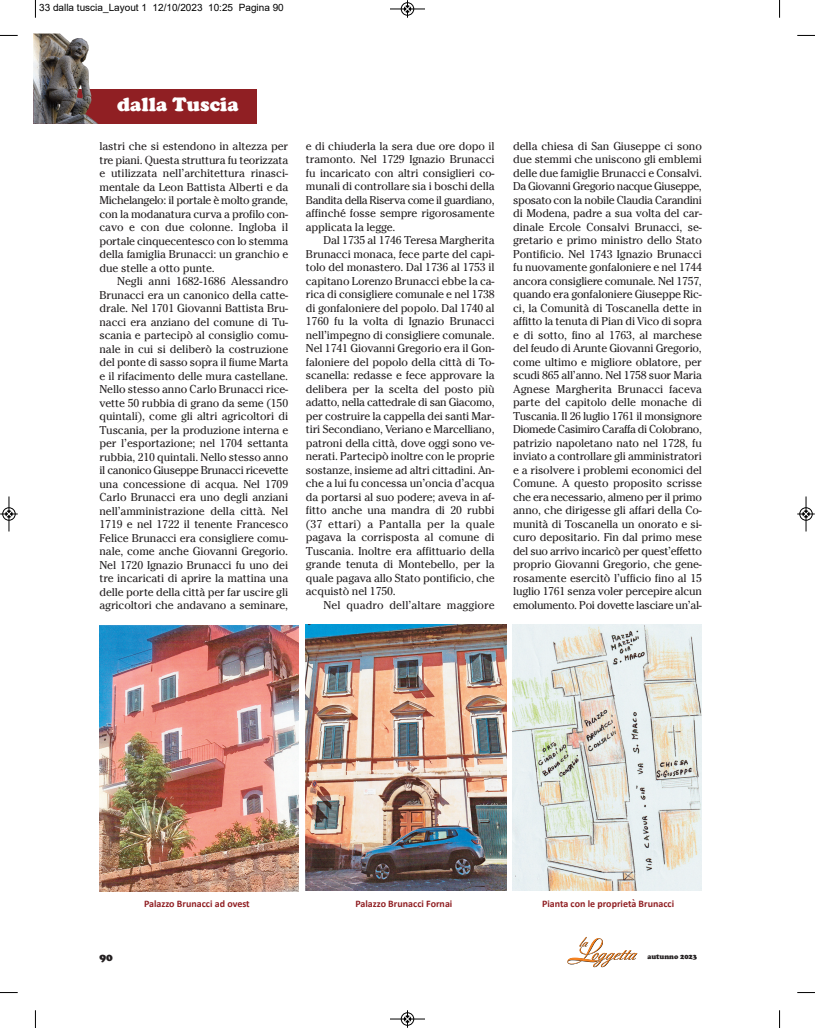
<style>
.page{position:relative;width:815px;height:1028px;background:#fff}
.page>*{position:absolute;margin:0;border:0;box-sizing:border-box;transform-origin:0 0}
.t1{font:900 20px "Cooper";color:#fff}
.t2{font:11.25px/13.5px "Cheltenham S Si";letter-spacing:-.01em;color:#231f20;text-align:justify}
.t3{font:900 11.25px "Cooper";color:#231f20}
.t4{font:700 10px "Calibri";color:#901f23}
.t5{font:10px "Arial";color:#000}
.t6{font:900 7.5px "Cooper";color:#231f20;scale:.95 1}
</style>
<div class="page">
<svg style="left:567px;top:937px;width:70px;height:30px"></svg>
<div style="left:33px;top:89px;width:223px;height:35px;background:#901f23"></div>
<img style="left:33px;top:33px;width:65px;height:91px">
<img style="left:512px;top:625px;width:189px;height:265px">
<img style="left:306px;top:625px;width:200px;height:265px">
<img style="left:99px;top:626px;width:199px;height:265px">
<svg style="left:35px;top:0;width:1px;height:18px"></svg>
<svg style="left:0;top:35px;width:18px;height:1px"></svg>
<svg style="left:779px;top:0;width:1px;height:18px"></svg>
<svg style="left:797px;top:35px;width:18px;height:1px"></svg>
<svg style="left:35px;top:1010px;width:1px;height:18px"></svg>
<svg style="left:0;top:992px;width:18px;height:1px"></svg>
<svg style="left:779px;top:1010px;width:1px;height:18px"></svg>
<svg style="left:797px;top:992px;width:18px;height:1px"></svg>
<div style="left:401px;top:2px;width:13px;height:14px;border:1px solid #fff;border-radius:50%"></div>
<hr style="left:390px;top:9px;width:35px;height:1px;background:#000">
<div style="left:401px;top:3px;width:13px;height:12px;border:1px solid #000;border-radius:50%"></div>
<svg style="left:404px;top:0;width:7px;height:18px"></svg>
<hr style="left:390px;top:1018px;width:35px;height:1px;background:#000">
<div style="left:401px;top:1012px;width:13px;height:13px;border:1px solid #000;border-radius:50%"></div>
<svg style="left:404px;top:1010px;width:7px;height:17px"></svg>
<div style="left:2px;top:507px;width:14px;height:13px;border:1px solid #fff;border-radius:50%"></div>
<hr style="left:9px;top:496px;width:1px;height:35px;background:#000">
<div style="left:3px;top:507px;width:12px;height:13px;border:1px solid #000;border-radius:50%"></div>
<svg style="left:0;top:511px;width:18px;height:6px"></svg>
<div style="left:799px;top:507px;width:14px;height:13px;border:1px solid #fff;border-radius:50%"></div>
<hr style="left:806px;top:496px;width:1px;height:35px;background:#000">
<div style="left:800px;top:507px;width:12px;height:13px;border:1px solid #000;border-radius:50%"></div>
<svg style="left:797px;top:511px;width:18px;height:6px"></svg>
<p class="t5" style="left:39px;top:2px;width:246px">33 dalla tuscia_Layout 1 12/10/2023 10:25 Pagina 90</p>
<p class="t1" style="left:117px;top:93px;width:123px">dalla Tuscia</p>
<p class="t2" style="left:100px;top:140px;width:190px">lastri che si estendono in altezza per tre piani. Questa struttura fu teorizzata e utilizzata nell’architettura rinasci&shy;mentale da Leon Battista Alberti e da Michelangelo: il portale è molto grande, con la modanatura curva a profilo con&shy;cavo e con due colonne. Ingloba il portale cinquecentesco con lo stemma della famiglia Brunacci: un granchio e due stelle a otto punte.</p>
<p class="t2" style="left:100px;top:275px;width:190px;text-indent:18px">Negli anni 1682-1686 Alessandro Brunacci era un canonico della catte&shy;drale. Nel 1701 Giovanni Battista Bru&shy;nacci era anziano del comune di Tu&shy;scania e partecipò al consiglio comu&shy;nale in cui si deliberò la costruzione del ponte di sasso sopra il fiume Marta e il rifacimento delle mura castellane.<br>Nello stesso anno Carlo Brunacci rice&shy;vette 50 rubbia di grano da seme (150 quintali), come gli altri agricoltori di Tuscania, per la produzione interna e per l’esportazione; nel 1704 settanta rubbia, 210 quintali. Nello stesso anno il canonico Giuseppe Brunacci ricevette una concessione di acqua. Nel 1709<br>Carlo Brunacci era uno degli anziani nell’amministrazione della città. Nel 1719 e nel 1722 il tenente Francesco Felice Brunacci era consigliere comu&shy;nale, come anche Giovanni Gregorio.<br>Nel 1720 Ignazio Brunacci fu uno dei tre incaricati di aprire la mattina una delle porte della città per far uscire gli agricoltori che andavano a seminare,</p>
<p class="t2" style="left:306px;top:140px;width:190px">e di chiuderla la sera due ore dopo il tramonto. Nel 1729 Ignazio Brunacci fu incaricato con altri consiglieri co&shy;munali di controllare sia i boschi della Bandita della Riserva come il guardiano, affinché fosse sempre rigorosamente applicata la legge.</p>
<p class="t2" style="left:306px;top:234px;width:190px;text-indent:18px">Dal 1735 al 1746 Teresa Margherita Brunacci monaca, fece parte del capi&shy;tolo del monastero. Dal 1736 al 1753 il capitano Lorenzo Brunacci ebbe la ca&shy;rica di consigliere comunale e nel 1738 di gonfaloniere del popolo. Dal 1740 al 1760 fu la volta di Ignazio Brunacci nell’impegno di consigliere comunale.<br>Nel 1741 Giovanni Gregorio era il Gon&shy;faloniere del popolo della città di To&shy;scanella: redasse e fece approvare la delibera per la scelta del posto più adatto, nella cattedrale di san Giacomo, per costruire la cappella dei santi Mar&shy;tiri Secondiano, Veriano e Marcelliano, patroni della città, dove oggi sono ve&shy;nerati. Partecipò inoltre con le proprie sostanze, insieme ad altri cittadini. An&shy;che a lui fu concessa un’oncia d’acqua da portarsi al suo podere; aveva in af&shy;fitto anche una mandra di 20 rubbi (37 ettari) a Pantalla per la quale pagava la corrisposta al comune di Tuscania. Inoltre era affittuario della grande tenuta di Montebello, per la quale pagava allo Stato pontificio, che acquistò nel 1750.</p>
<p class="t2" style="left:324px;top:599px;width:172px">Nel quadro dell’altare maggiore</p>
<p class="t2" style="left:513px;top:140px;width:190px">della chiesa di San Giuseppe ci sono due stemmi che uniscono gli emblemi delle due famiglie Brunacci e Consalvi.<br>Da Giovanni Gregorio nacque Giuseppe, sposato con la nobile Claudia Carandini di Modena, padre a sua volta del car&shy;dinale Ercole Consalvi Brunacci, se&shy;gretario e primo ministro dello Stato Pontificio. Nel 1743 Ignazio Brunacci fu nuovamente gonfaloniere e nel 1744 ancora consigliere comunale. Nel 1757, quando era gonfaloniere Giuseppe Ric&shy;ci, la Comunità di Toscanella dette in affitto la tenuta di Pian di Vico di sopra e di sotto, fino al 1763, al marchese del feudo di Arunte Giovanni Gregorio, come ultimo e migliore oblatore, per scudi 865 all’anno. Nel 1758 suor Maria Agnese Margherita Brunacci faceva parte del capitolo delle monache di Tuscania. Il 26 luglio 1761 il monsignore Diomede Casimiro Caraffa di Colobrano, patrizio napoletano nato nel 1728, fu inviato a controllare gli amministratori e a risolvere i problemi economici del Comune. A questo proposito scrisse che era necessario, almeno per il primo anno, che dirigesse gli affari della Co&shy;munità di Toscanella un onorato e si&shy;curo depositario. Fin dal primo mese del suo arrivo incaricò per quest’effetto proprio Giovanni Gregorio, che gene&shy;rosamente esercitò l’ufficio fino al 15 luglio 1761 senza voler percepire alcun emolumento. Poi dovette lasciare un’al-</p>
<p class="t3" style="left:100px;top:951px;width:15px">90</p>
<p class="t4" style="left:144px;top:899px;width:107px">Palazzo Brunacci ad ovest</p>
<p class="t4" style="left:355px;top:899px;width:98px">Palazzo Brunacci Fornai</p>
<p class="t4" style="left:542px;top:899px;width:134px">Pianta con le proprietàBrunacci</p>
<p class="t6" style="left:647px;top:952px;width:54px">autunno 2023</p>
</div>
